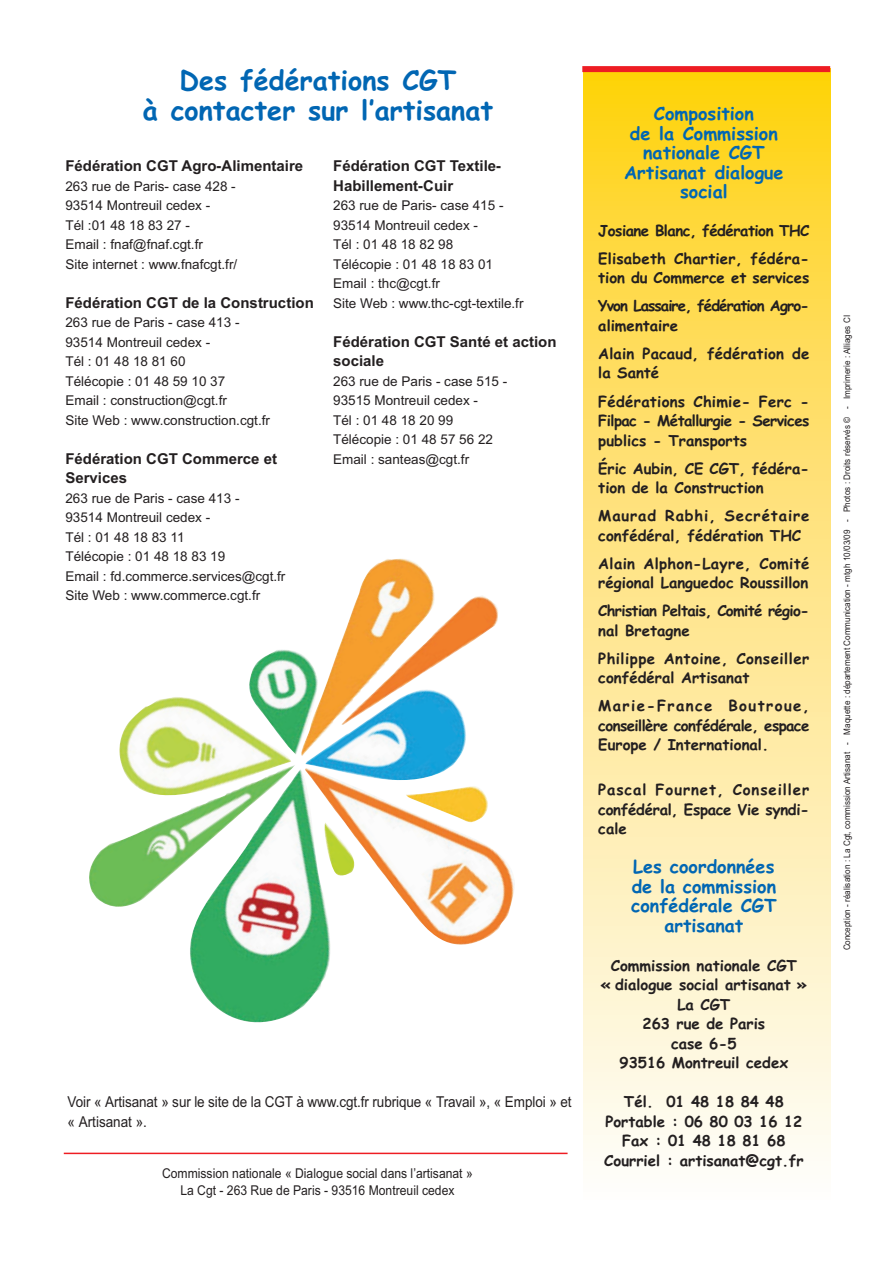
<style>
.page{position:relative;width:893px;height:1263px;background:#fff}
.page>*{position:absolute;margin:0;border:0;box-sizing:border-box;transform-origin:0 0}
.t1{font:700 27px/30px "Comic Sans MS";color:#0166b3;text-align:center}
.t2{font:700 18px/19.5px "Comic Sans MS";color:#0166b3;text-align:center}
.t3{font:700 15px/19.5px "Comic Sans MS";color:#231f20}
.t4{font:700 15px/19.5px "Arial";color:#231f20}
.t5{font:15px/19.5px "Arial";letter-spacing:-.005em;color:#231f20;scale:.9 1}
.t6{font:700 15px/28px "Comic Sans MS";letter-spacing:-.06em;color:#231f20}
.t7{font:700 15px/28px "Comic Sans MS";letter-spacing:-.03em;color:#231f20}
.t8{font:700 15px/19.5px "Comic Sans MS";letter-spacing:-.04em;color:#231f20}
.t9{font:700 15px/19.5px "Comic Sans MS";letter-spacing:.03em;color:#231f20}
.t10{font:700 15px/19.5px "Comic Sans MS";letter-spacing:-.045em;color:#231f20}
.t11{font:13.5px/19.5px "Arial";color:#231f20}
.t12{font:13.5px/16.5px "Arial";color:#231f20;text-align:center;scale:.9 1}
.t13{font:9px "Arial";color:#231f20;scale:.9 1}
</style>
<div class="page">
<svg style="left:583px;top:72px;width:247px;height:1085px;background:#fee68a"></svg>
<div style="left:582px;top:66px;width:248px;height:6px;background:#ee1d23"></div>
<hr style="left:64px;top:1153px;width:504px;height:1px;background:#ee1d23">
<img style="left:89px;top:558px;width:426px;height:465px">
<h1 class="t1" style="left:143px;top:65px;width:352px">Des fédérations CGT<br>à contacter sur l’artisanat</h1>
<p class="t4" style="left:65px;top:156px;width:239px">Fédération CGT Agro-Alimentaire</p>
<p class="t11" style="left:65px;top:176px;width:173px">263 rue de Paris- case 428 -<br>93514 Montreuil cedex -<br>Tél :01 48 18 83 27 -<br>Email : fnaf@fnaf.cgt.fr<br>Site internet : www.fnafcgt.fr/</p>
<p class="t4" style="left:65px;top:293px;width:250px">Fédération CGT de la Construction</p>
<p class="t11" style="left:65px;top:313px;width:206px">263 rue de Paris - case 413 -<br>93514 Montreuil cedex -<br>Tél : 01 48 18 81 60<br>Télécopie : 01 48 59 10 37<br>Email : construction@cgt.fr<br>Site Web : www.construction.cgt.fr</p>
<p class="t4" style="left:65px;top:449px;width:213px">Fédération CGT Commerce et<br>Services</p>
<p class="t11" style="left:65px;top:488px;width:222px">263 rue de Paris - case 413 -<br>93514 Montreuil cedex -<br>Tél : 01 48 18 83 11<br>Télécopie : 01 48 18 83 19<br>Email : fd.commerce.services@cgt.fr<br>Site Web : www.commerce.cgt.fr</p>
<p class="t4" style="left:333px;top:156px;width:170px">Fédération CGT Textile-<br>Habillement-Cuir</p>
<p class="t11" style="left:333px;top:196px;width:192px">263 rue de Paris- case 415 -<br>93514 Montreuil cedex -<br>Tél : 01 48 18 82 98<br>Télécopie : 01 48 18 83 01<br>Email : thc@cgt.fr<br>Site Web : www.thc-cgt-textile.fr</p>
<p class="t4" style="left:333px;top:332px;width:225px">Fédération CGT Santé et action sociale</p>
<p class="t11" style="left:333px;top:371px;width:176px">263 rue de Paris - case 515 -<br>93515 Montreuil cedex -<br>Tél : 01 48 18 20 99<br>Télécopie : 01 48 57 56 22<br>Email : santeas@cgt.fr</p>
<p class="t5" style="left:68px;top:1092px;width:562px">Voir « Artisanat » sur le site de la CGT à www.cgt.fr rubrique « Travail », « Emploi » et « Artisanat ».</p>
<p class="t12" style="left:162px;top:1165px;width:347px">Commission nationale « Dialogue social dans l’artisanat »<br>La Cgt - 263 Rue de Paris - 93516 Montreuil cedex</p>
<h2 class="t2" style="left:624px;top:104px;width:161px">Composition<br>de la Commission nationale CGT<br>Artisanat dialogue social</h2>
<p class="t7" style="left:598px;top:217px;width:213px">Josiane Blanc, fédération THC<br>Elisabeth Chartier, fédéra-</p>
<p class="t6" style="left:598px;top:264px;width:213px">tion du Commerce et services<br>Yvon Lassaire, fédération Agro-</p>
<p class="t3" style="left:598px;top:312px;width:213px;line-height:28px">alimentaire<br>Alain Pacaud, fédération de</p>
<p class="t3" style="left:598px;top:359px;width:213px;line-height:28px">la Santé<br>Fédérations Chimie- Ferc -</p>
<p class="t8" style="left:598px;top:411px;width:213px">Filpac - Métallurgie - Services publics - Transports</p>
<p class="t3" style="left:598px;top:459px;width:213px">Éric Aubin, CE CGT, fédéra&shy;tion de la Construction</p>
<p class="t3" style="left:598px;top:506px;width:213px">Maurad Rabhi, Secrétaire confédéral, fédération THC</p>
<p class="t3" style="left:598px;top:554px;width:213px">Alain Alphon-Layre, Comité régional Languedoc Roussillon</p>
<p class="t10" style="left:598px;top:601px;width:213px">Christian Peltais, Comité régio&shy;nal Bretagne</p>
<p class="t9" style="left:598px;top:649px;width:213px">Philippe Antoine, Conseiller confédéral Artisanat</p>
<p class="t3" style="left:598px;top:696px;width:213px;text-align:justify">Marie-France Boutroue, conseillère confédérale, espace Europe / International.</p>
<p class="t3" style="left:598px;top:780px;width:213px;text-align:justify">Pascal Fournet, Conseiller confédéral, Espace Vie syndi&shy;cale</p>
<h2 class="t2" style="left:631px;top:857px;width:147px">Les coordonnées de la commission confédérale CGT artisanat</h2>
<p class="t3" style="left:601px;top:956px;width:207px;text-align:center">Commission nationale CGT<br>« dialogue social artisanat »<br>La CGT<br>263 rue de Paris<br>case 6-5<br>93516 Montreuil cedex</p>
<p class="t3" style="left:604px;top:1092px;width:201px;text-align:center">Tél. 01 48 18 84 48<br>Portable : 06 80 03 16 12<br>Fax : 01 48 18 81 68<br>Courriel : artisanat@cgt.fr</p>
<p class="t13" style="left:842px;top:950px;width:707px;rotate:-90deg">Conception - réalisation : La Cgt, commission Artisanat - Maquette : département Communication - mtgh 10/03/09 - Photos : Droits réservés © - Imprimerie : Alliages CI</p>
</div>
